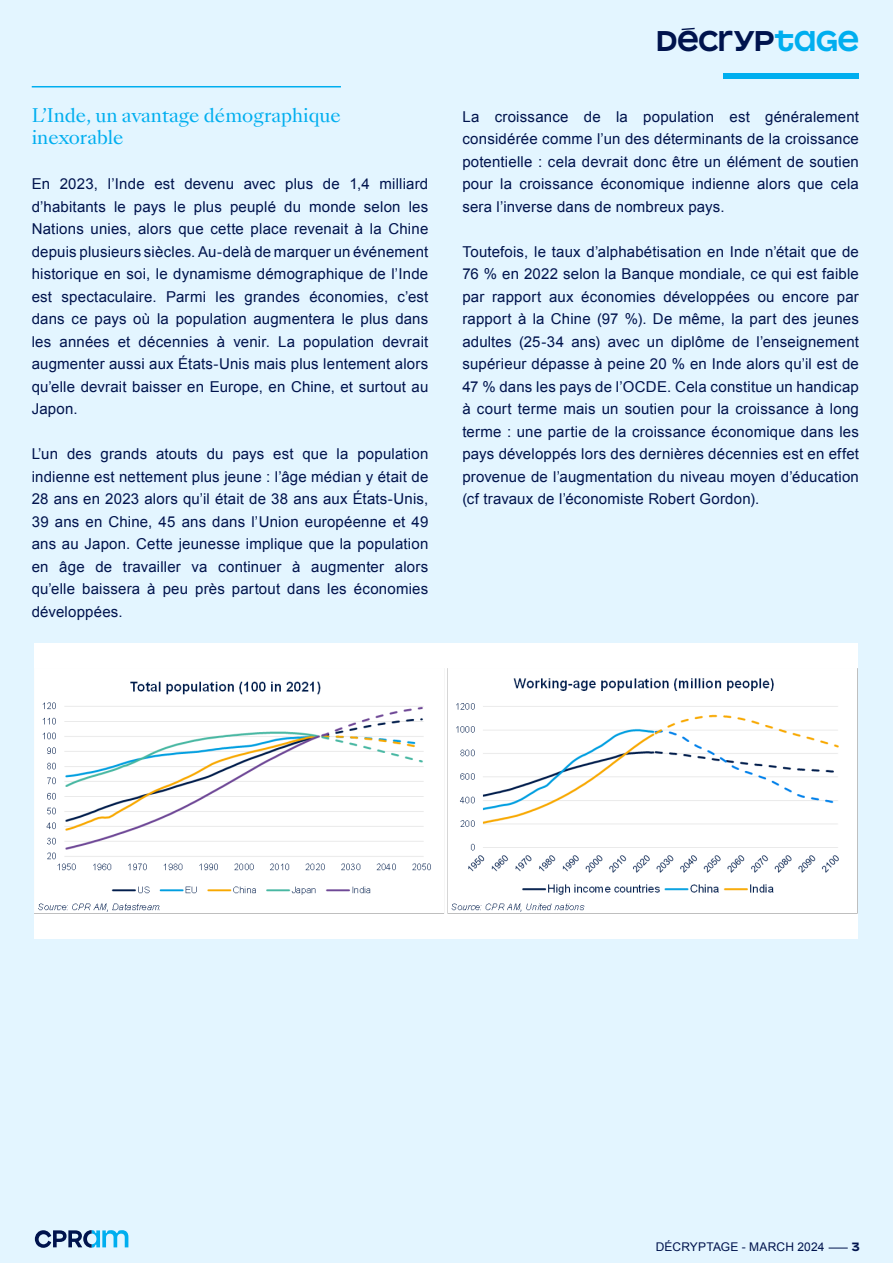
<style>
.page{position:relative;width:893px;height:1263px;background:#e3f5ff}
.page>*{position:absolute;margin:0;border:0;box-sizing:border-box;transform-origin:0 0}
.t1{font:700 28.5px "Maax Unicase";color:#00134d}
.t2{font:18px/22.5px "Sang Bleu Kingdom";color:#00aeef}
.Body_copy{font:15px/22.5px "Arial";letter-spacing:.015em;color:#00134d;text-align:justify}
.t3{font:12px "Arial";letter-spacing:.015em;color:#00134d}
.t4{font:700 12px "Maax Unicase";color:#00134d}
.s1{color:#00aeef}
</style>
<div class="page">
<svg style="left:829px;top:1248px;width:19px;height:1px"></svg>
<svg style="left:35px;top:1230px;width:93px;height:18px"></svg>
<div style="left:724px;top:74px;width:135px;height:5px;background:#00aeef"></div>
<hr style="left:32px;top:86px;width:309px;height:1px;background:#00aeef">
<div style="left:35px;top:643px;width:823px;height:296px;background:#fff"></div>
<img style="left:35px;top:668px;width:823px;height:246px">
<p class="t2" style="left:32px;top:104px;width:311px">L’Inde, un avantage démographique inexorable</p>
<p class="Body_copy" style="left:32px;top:173px;width:398px">En 2023, l’Inde est devenu avec plus de 1,4 milliard d’habitants le pays le plus peuplé du monde selon les Nations unies, alors que cette place revenait à la Chine depuis plusieurs siècles. Au-delà de marquer un événement historique en soi, le dynamisme démographique de l’Inde est spectaculaire. Parmi les grandes économies, c’est dans ce pays où la population augmentera le plus dans les années et décennies à venir. La population devrait augmenter aussi aux États-Unis mais plus lentement alors qu’elle devrait baisser en Europe, en Chine, et surtout au Japon.</p>
<p class="Body_copy" style="left:32px;top:443px;width:398px">L’un des grands atouts du pays est que la population indienne est nettement plus jeune : l’âge médian y était de 28 ans en 2023 alors qu’il était de 38 ans aux États-Unis, 39 ans en Chine, 45 ans dans l’Union européenne et 49 ans au Japon. Cette jeunesse implique que la population en âge de travailler va continuer à augmenter alors qu’elle baissera à peu près partout dans les économies développées.</p>
<h1 class="t1" style="left:657px;top:21px;width:204px">DÉCRYP<span class="s1">TAGE</span></h1>
<p class="Body_copy" style="left:462px;top:105px;width:398px">La croissance de la population est généralement considérée comme l’un des déterminants de la croissance potentielle : cela devrait donc être un élément de soutien pour la croissance économique indienne alors que cela sera l’inverse dans de nombreux pays.</p>
<p class="Body_copy" style="left:462px;top:240px;width:398px">Toutefois, le taux d’alphabétisation en Inde n’était que de 76 % en 2022 selon la Banque mondiale, ce qui est faible par rapport aux économies développées ou encore par rapport à la Chine (97 %). De même, la part des jeunes adultes (25-34 ans) avec un diplôme de l’enseignement supérieur dépasse à peine 20 % en Inde alors qu’il est de 47 % dans les pays de l’OCDE. Cela constitue un handicap à court terme mais un soutien pour la croissance à long terme : une partie de la croissance économique dans les pays développés lors des dernières décennies est en effet provenue de l’augmentation du niveau moyen d’éducation (cf travaux de l’économiste Robert Gordon).</p>
<p class="t3" style="left:656px;top:1239px;width:170px">DÉCRYPTAGE - MARCH 2024</p>
<p class="t4" style="left:852px;top:1239px;width:9px">3</p>
</div>
